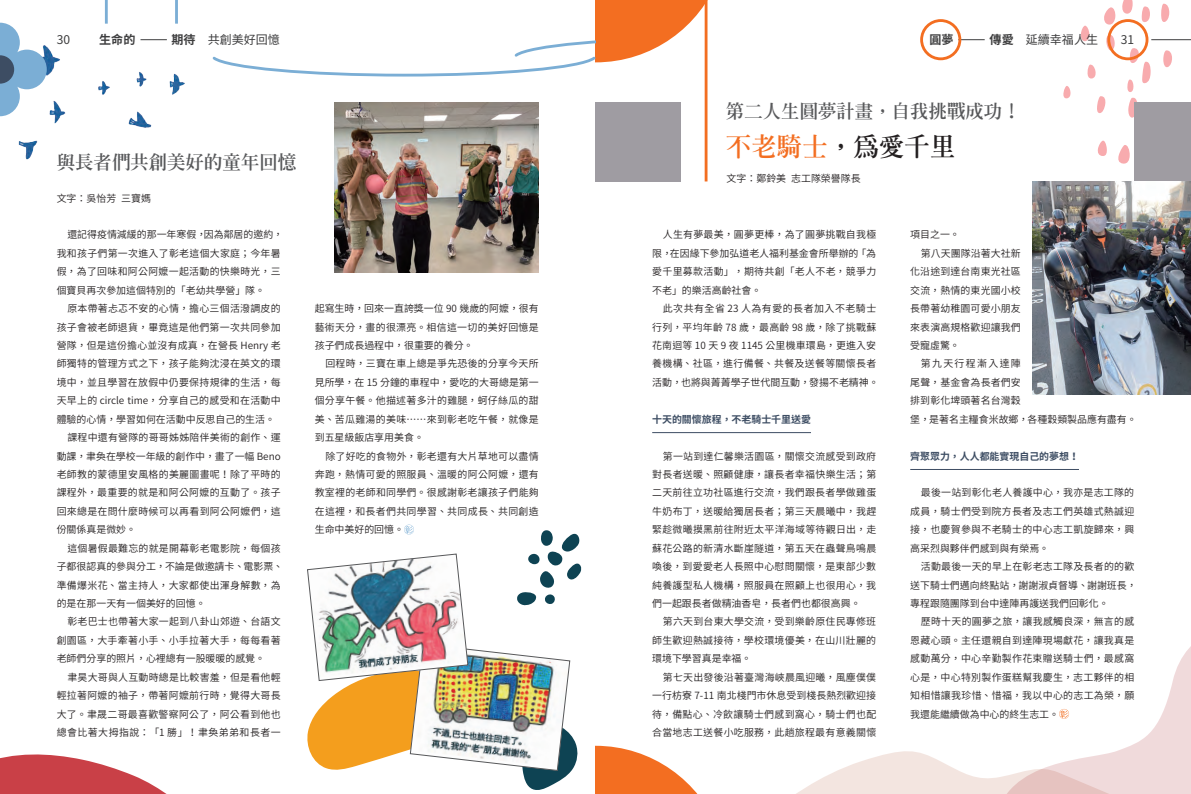
<style>
.page{position:relative;width:1191px;height:794px;background:#fff}
.page>*{position:absolute;margin:0;border:0;box-sizing:border-box;transform-origin:0 0}
.t1{font:800 25.5px "AR Ming B5";color:#231f20}
.t2{font:800 18.4px "AR Ming B5";color:#57585a}
.t3{font:12px "Noto Sans CJ Ktc";color:#3e3e3f}
.t4{font:700 12px "Noto Sans CJ Ktc";color:#3e3e3f}
.t5{font:600 9.9px/18.4px "Noto Sans CJ Ktc";letter-spacing:.025em;color:#231f20;text-align:justify}
.t6{font:600 9.9px/18.4px "Noto Sans CJ Ktc";color:#231f20}
.t7{font:700 9.9px "Noto Sans CJ Ktc";color:#3d4d63}
.t8{font:600 9.9px "Noto Sans CJ Ktc";letter-spacing:.05em;color:#231f20}
.t9{font:600 9.9px "Noto Sans CJ Ktc";letter-spacing:.135em;color:#231f20}
.s1{font-weight:700}
.s2{color:#f36e21}
</style>
<div class="page">
<svg style="left:1122px;top:0;width:10px;height:14px"></svg>
<svg style="left:1141px;top:6px;width:9px;height:16px"></svg>
<svg style="left:1161px;top:4px;width:8px;height:18px"></svg>
<svg style="left:1104px;top:7px;width:11px;height:18px"></svg>
<svg style="left:1106px;top:35px;width:9px;height:16px"></svg>
<div style="left:1080px;top:26px;width:9px;height:15px;background:#f8abae;border-radius:50%"></div>
<svg style="left:1163px;top:50px;width:9px;height:18px"></svg>
<svg style="left:1087px;top:64px;width:9px;height:15px"></svg>
<svg style="left:1063px;top:86px;width:8px;height:13px"></svg>
<svg style="left:1097px;top:96px;width:8px;height:17px"></svg>
<svg style="left:1125px;top:48px;width:25px;height:70px"></svg>
<svg style="left:1118px;top:145px;width:11px;height:19px"></svg>
<svg style="left:1097px;top:140px;width:10px;height:16px"></svg>
<img style="left:18px;top:45px;width:167px;height:115px">
<img style="left:334px;top:102px;width:205px;height:170px">
<svg style="left:0;top:754px;width:167px;height:40px"></svg>
<hr style="left:652px;top:432px;width:159px;height:1px;background:#3d4d63">
<hr style="left:910px;top:469px;width:169px;height:1px;background:#3d4d63">
<svg style="left:796px;top:646px;width:395px;height:148px"></svg>
<div style="left:595px;top:102px;width:85px;height:79px;background:#9f9ca2"></div>
<div style="left:1134px;top:102px;width:57px;height:79px;background:#9f9ca2"></div>
<hr style="left:704px;top:0;width:3px;height:181px;background:#f36e21">
<img style="left:1032px;top:181px;width:159px;height:213px">
<img style="left:307px;top:524px;width:274px;height:266px">
<hr style="left:1151px;top:40px;width:40px;height:1px;background:#3e3e3f">
<svg style="left:595px;top:746px;width:103px;height:48px"></svg>
<svg style="left:140px;top:40px;width:27px;height:1px"></svg>
<div style="left:7px;top:50px;width:40px;height:39px;background:#7baed5;border-radius:50%"></div>
<svg style="left:0;top:23px;width:20px;height:93px"></svg>
<hr style="left:105px;top:0;width:3px;height:24px;background:#7baed5">
<hr style="left:175px;top:0;width:3px;height:24px;background:#7baed5">
<svg style="left:212px;top:0;width:496px;height:78px"></svg>
<svg style="left:961px;top:40px;width:23px;height:1px"></svg>
<div style="left:920px;top:19px;width:41px;height:41px;border:3px solid #f36e21;border-radius:50%"></div>
<div style="left:1107px;top:19px;width:41px;height:41px;border:3px solid #f36e21;border-radius:50%"></div>
<p class="t3" style="left:57px;top:33px;width:15px">30</p>
<p class="t4" style="left:99px;top:33px;width:38px">生命的</p>
<p class="t3" style="left:171px;top:33px;width:110px"><span class="s1">期待</span> 共創美好回憶</p>
<p class="t4" style="left:929px;top:33px;width:26px">圓夢</p>
<p class="t3" style="left:989px;top:33px;width:110px"><span class="s1">傳愛</span> 延續幸福人生</p>
<p class="t3" style="left:1120px;top:33px;width:15px">31</p>
<h2 class="t2" style="left:57px;top:153px;width:241px">與長者們共創美好的童年回憶</h2>
<p class="t5" style="left:57px;top:190px;width:96px">文字：吳怡芳 三寶媽</p>
<p class="t5" style="left:57px;top:226px;width:228px;text-align:left;text-indent:11px">還記得疫情減緩的那一年寒假，因為鄰居的邀約，我和孩子們第一次進入了彰老這個大家庭；今年暑假，為了回味和阿公阿嬤一起活動的快樂時光，三個寶貝再次參加這個特別的「老幼共學營」隊。</p>
<p class="t5" style="left:67px;top:299px;width:215px">原本帶著忐忑不安的心情，擔心三個活潑調皮的</p>
<p class="t5" style="left:57px;top:318px;width:225px">孩子會被老師退貨，畢竟這是他們第一次共同參加</p>
<p class="t5" style="left:57px;top:336px;width:225px">營隊，但是這份擔心並沒有成真，在營長 Henry 老</p>
<p class="t5" style="left:57px;top:355px;width:225px">師獨特的管理方式之下，孩子能夠沈浸在英文的環</p>
<p class="t5" style="left:57px;top:373px;width:225px">境中，並且學習在放假中仍要保持規律的生活，每</p>
<p class="t5" style="left:57px;top:392px;width:225px">天早上的 circle time，分享自己的感受和在活動中</p>
<p class="t6" style="left:57px;top:410px;width:220px">體驗的心情，學習如何在活動中反思自己的生活。</p>
<p class="t5" style="left:67px;top:428px;width:215px">課程中還有營隊的哥哥姊姊陪伴美術的創作、運</p>
<p class="t6" style="left:57px;top:447px;width:225px">動課，聿奐在學校一年級的創作中，畫了一幅 Beno</p>
<p class="t5" style="left:57px;top:465px;width:225px">老師教的蒙德里安風格的美麗圖畫呢！除了平時的</p>
<p class="t5" style="left:57px;top:484px;width:225px">課程外，最重要的就是和阿公阿嬤的互動了。孩子</p>
<p class="t5" style="left:57px;top:502px;width:225px">回來總是在問什麼時候可以再看到阿公阿嬤們，這</p>
<p class="t6" style="left:57px;top:521px;width:81px">份關係真是微妙。</p>
<p class="t5" style="left:67px;top:539px;width:215px">這個暑假最難忘的就是開幕彰老電影院，每個孩</p>
<p class="t6" style="left:57px;top:557px;width:228px">子都很認真的參與分工，不論是做邀請卡、電影票、</p>
<p class="t5" style="left:57px;top:576px;width:225px">準備爆米花、當主持人，大家都使出渾身解數，為</p>
<p class="t6" style="left:57px;top:594px;width:150px">的是在那一天有一個美好的回憶。</p>
<p class="t5" style="left:67px;top:613px;width:215px">彰老巴士也帶著大家一起到八卦山郊遊、台語文</p>
<p class="t5" style="left:57px;top:631px;width:225px">創園區，大手牽著小手、小手拉著大手，每每看著</p>
<p class="t6" style="left:57px;top:649px;width:210px">老師們分享的照片，心裡總有一股暖暖的感覺。</p>
<p class="t5" style="left:67px;top:668px;width:215px">聿昊大哥與人互動時總是比較害羞，但是看他輕</p>
<p class="t5" style="left:57px;top:686px;width:225px">輕拉著阿嬤的袖子，帶著阿嬤前行時，覺得大哥長</p>
<p class="t5" style="left:57px;top:705px;width:225px">大了。聿晟二哥最喜歡警察阿公了，阿公看到他也</p>
<p class="t8" style="left:57px;top:727px;width:225px">總會比著大拇指說：「1 勝」！聿奐弟弟和長者一</p>
<p class="t5" style="left:315px;top:299px;width:225px">起寫生時，回來一直誇獎一位 90 幾歲的阿嬤，很有藝術天分，畫的很漂亮。相信這一切的美好回憶是孩子們成長過程中，很重要的養分。</p>
<p class="t5" style="left:315px;top:355px;width:225px;text-indent:11px">回程時，三寶在車上總是爭先恐後的分享今天所見所學，在 15 分鐘的車程中，愛吃的大哥總是第一個分享午餐。他描述著多汁的雞腿，蚵仔絲瓜的甜美、苦瓜雞湯的美味⋯⋯來到彰老吃午餐，就像是到五星級飯店享用美食。</p>
<p class="t5" style="left:315px;top:447px;width:225px;text-indent:11px">除了好吃的食物外，彰老還有大片草地可以盡情奔跑，熱情可愛的照服員、溫暖的阿公阿嬤，還有教室裡的老師和同學們。很感謝彰老讓孩子們能夠在這裡，和長者們共同學習、共同成長、共同創造生命中美好的回憶。</p>
<h2 class="t2" style="left:726px;top:102px;width:296px">第二人生圓夢計畫，自我挑戰成功！</h2>
<h1 class="t1" style="left:726px;top:133px;width:231px"><span class="s2">不老騎士</span>，為愛千里</h1>
<p class="t6" style="left:726px;top:169px;width:135px">文字：鄭鈴美 志工隊榮譽隊長</p>
<p class="t5" style="left:652px;top:226px;width:225px;text-indent:11px">人生有夢最美，圓夢更棒，為了圓夢挑戰自我極限，在因緣下參加弘道老人福利基金會所舉辦的「為愛千里募款活動」，期待共創「老人不老，競爭力不老」的樂活高齡社會。</p>
<p class="t5" style="left:652px;top:299px;width:228px;text-align:left;text-indent:11px">此次共有全省 23 人為有愛的長者加入不老騎士行列，平均年齡 78 歲，最高齡 98 歲，除了挑戰蘇花南迴等 10 天 9 夜 1145 公里機車環島，更進入安養機構、社區，進行備餐、共餐及送餐等關懷長者活動，也將與菁菁學子世代間互動，發揚不老精神。</p>
<p class="t7" style="left:652px;top:413px;width:160px">十天的關懷旅程，不老騎士千里送愛</p>
<p class="t5" style="left:652px;top:447px;width:225px;text-indent:11px">第一站到達仁馨樂活園區，關懷交流感受到政府對長者送暖、照顧健康，讓長者幸福快樂生活；第二天前往立功社區進行交流，我們跟長者學做雞蛋牛奶布丁，送暖給獨居長者；第三天晨曦中，我趕緊趁微曦摸黑前往附近太平洋海域等待觀日出，走蘇花公路的新清水斷崖隧道，第五天在蟲聲鳥鳴晨喚後，到愛愛老人長照中心慰問關懷，是東部少數純養護型私人機構，照服員在照顧上也很用心，我們一起跟長者做精油香皂，長者們也都很高興。</p>
<p class="t5" style="left:652px;top:613px;width:225px;text-indent:11px">第六天到台東大學交流，受到樂齡原住民專修班師生歡迎熱誠接待，學校環境優美，在山川壯麗的環境下學習真是幸福。</p>
<p class="t5" style="left:652px;top:668px;width:225px;text-indent:11px">第七天出發後沿著臺灣海峽晨風迎曦，風塵僕僕一行枋寮 7-11 南北棧門市休息受到棧長熱烈歡迎接待，備點心、冷飲讓騎士們感到窩心，騎士們也配合當地志工送餐小吃服務，此趟旅程最有意義關懷</p>
<p class="t5" style="left:910px;top:226px;width:51px">項目之一。</p>
<p class="t5" style="left:921px;top:244px;width:101px">第八天團隊沿著大社新</p>
<p class="t5" style="left:910px;top:263px;width:112px">化沿途到達台南東光社區</p>
<p class="t5" style="left:910px;top:281px;width:112px">交流，熱情的東光國小校</p>
<p class="t5" style="left:910px;top:299px;width:112px">長帶著幼稚園可愛小朋友</p>
<p class="t5" style="left:910px;top:318px;width:112px">來表演高規格歡迎讓我們</p>
<p class="t5" style="left:910px;top:336px;width:51px">受寵虛驚。</p>
<p class="t9" style="left:921px;top:358px;width:101px">第九天行程漸入達陣</p>
<p class="t5" style="left:910px;top:373px;width:112px">尾聲，基金會為長者們安</p>
<p class="t5" style="left:910px;top:392px;width:112px">排到彰化埤頭著名台灣穀</p>
<p class="t6" style="left:910px;top:410px;width:228px">堡，是著名主糧食米故鄉，各種穀類製品應有盡有。</p>
<p class="t7" style="left:910px;top:450px;width:170px">齊聚眾力，人人都能實現自己的夢想！</p>
<p class="t5" style="left:910px;top:484px;width:225px;text-indent:11px">最後一站到彰化老人養護中心，我亦是志工隊的成員，騎士們受到院方長者及志工們英雄式熱誠迎接，也慶賀參與不老騎士的中心志工凱旋歸來，興高采烈與夥伴們感到與有榮焉。</p>
<p class="t6" style="left:910px;top:557px;width:228px;text-indent:11px">活動最後一天的早上在彰老志工隊及長者的的歡送下騎士們邁向終點站，謝謝淑貞督導、謝謝班長，專程跟隨團隊到台中達陣再護送我們回彰化。</p>
<p class="t5" style="left:910px;top:613px;width:225px;text-indent:11px">歷時十天的圓夢之旅，讓我感觸良深，無言的感恩藏心頭。主任還親自到達陣現場獻花，讓我真是感動萬分，中心辛勤製作花束贈送騎士們，最感窩心是，中心特別製作蛋糕幫我慶生，志工夥伴的相知相惜讓我珍惜、惜福，我以中心的志工為榮，願我還能繼續做為中心的終生志工。</p>
</div>
